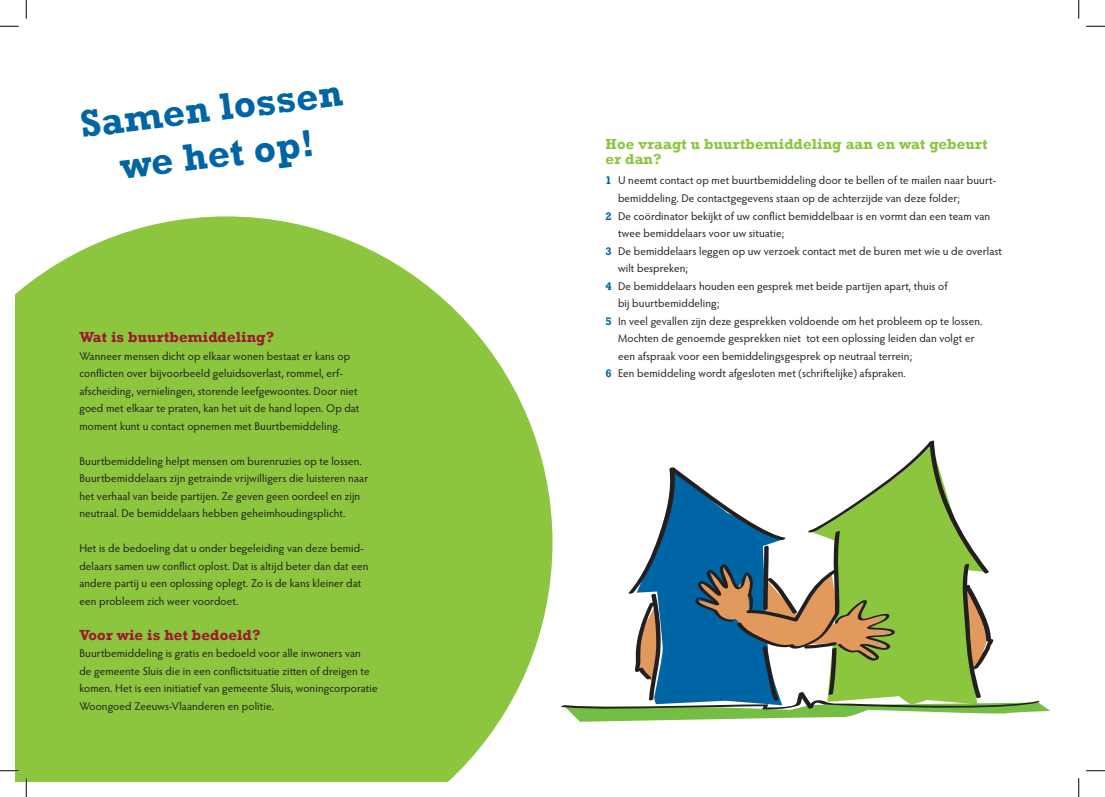
<style>
.page{position:relative;width:1105px;height:797px;background:#fff}
.page>*{position:absolute;margin:0;border:0;box-sizing:border-box;transform-origin:0 0}
.Buurtbem_kopje_rood{font:700 38.75px "Rockwell";color:#0065a4}
.Buurtbem_kopje_groen{font:700 15px/15px "Rockwell";letter-spacing:.01em;color:#8bc63e}
.Buurtbem_kopje_rood-2{font:700 15px "Rockwell";letter-spacing:.01em;color:#9c1a30}
.Buurtbem_brood{font:11.25px/17.5px "Hypatia Sans Pro";letter-spacing:.01em;color:#231f20}
.s1{font-family:"Rockwell";font-weight:700;color:#0065a4}
</style>
<div class="page">
<svg style="left:16px;top:216px;width:536px;height:565px;background:#98cc54"></svg>
<svg style="left:561px;top:440px;width:489px;height:281px"></svg>
<svg style="left:0;top:25px;width:19px;height:2px"></svg>
<svg style="left:1086px;top:25px;width:19px;height:2px"></svg>
<svg style="left:0;top:770px;width:19px;height:1px"></svg>
<svg style="left:1086px;top:770px;width:19px;height:1px"></svg>
<svg style="left:25px;top:0;width:2px;height:19px"></svg>
<svg style="left:25px;top:778px;width:2px;height:19px"></svg>
<svg style="left:1078px;top:0;width:1px;height:19px"></svg>
<svg style="left:1078px;top:778px;width:1px;height:19px"></svg>
<p class="Buurtbem_kopje_rood" style="left:78px;top:101px;width:265px;rotate:-7deg">Samen lossen</p>
<p class="Buurtbem_kopje_rood" style="left:117px;top:143px;width:197px;rotate:-7deg">we het op!</p>
<p class="Buurtbem_kopje_rood-2" style="left:79px;top:328px;width:196px">Wat is buurtbemiddeling?</p>
<p class="Buurtbem_brood" style="left:79px;top:346px;width:272px">Wanneer mensen dicht op elkaar wonen bestaat er kans op</p>
<p class="Buurtbem_brood" style="left:79px;top:364px;width:280px">conflicten over bijvoorbeeld geluidsoverlast, rommel, erf&shy;afscheiding, vernielingen, storende leefgewoontes. Door niet</p>
<p class="Buurtbem_brood" style="left:79px;top:399px;width:282px">goed met elkaar te praten, kan het uit de hand lopen. Op dat</p>
<p class="Buurtbem_brood" style="left:79px;top:416px;width:262px">moment kunt u contact opnemen met Buurtbemiddeling.</p>
<p class="Buurtbem_brood" style="left:79px;top:451px;width:284px">Buurtbemiddeling helpt mensen om burenruzies op te lossen.</p>
<p class="Buurtbem_brood" style="left:79px;top:469px;width:290px">Buurtbemiddelaars zijn getrainde vrijwilligers die luisteren naar</p>
<p class="Buurtbem_brood" style="left:79px;top:486px;width:282px">het verhaal van beide partijen. Ze geven geen oordeel en zijn</p>
<p class="Buurtbem_brood" style="left:79px;top:504px;width:267px">neutraal. De bemiddelaars hebben geheimhoudingsplicht.</p>
<p class="Buurtbem_brood" style="left:79px;top:539px;width:290px">Het is de bedoeling dat u onder begeleiding van deze bemid&shy;delaars samen uw conflict oplost. Dat is altijd beter dan dat een andere partij u een oplossing oplegt. Zo is de kans kleiner dat een probleem zich weer voordoet.</p>
<p class="Buurtbem_kopje_rood-2" style="left:79px;top:625px;width:183px">Voor wie is het bedoeld?</p>
<p class="Buurtbem_brood" style="left:79px;top:644px;width:283px">Buurtbemiddeling is gratis en bedoeld voor alle inwoners van</p>
<p class="Buurtbem_brood" style="left:79px;top:661px;width:300px">de gemeente Sluis die in een conflictsituatie zitten of dreigen te komen. Het is een initiatief van gemeente Sluis, woningcorporatie<br>Woongoed Zeeuws-Vlaanderen en politie.</p>
<p class="Buurtbem_kopje_groen" style="left:606px;top:137px;width:384px">Hoe vraagt u buurtbemiddeling aan en wat gebeurt er dan?</p>
<p class="Buurtbem_brood" style="left:618px;top:171px;width:380px;text-indent:-12px"><span class="s1">1</span> U neemt contact op met buurtbemiddeling door te bellen of te mailen naar buurt&shy;bemiddeling. De contactgegevens staan op de achterzijde van deze folder;</p>
<p class="Buurtbem_brood" style="left:618px;top:206px;width:374px;text-indent:-12px"><span class="s1">2</span> De coördinator bekijkt of uw conflict bemiddelbaar is en vormt dan een team van twee bemiddelaars voor uw situatie;</p>
<p class="Buurtbem_brood" style="left:618px;top:241px;width:385px;text-indent:-12px"><span class="s1">3</span> De bemiddelaars leggen op uw verzoek contact met de buren met wie u de overlast wilt bespreken;</p>
<p class="Buurtbem_brood" style="left:618px;top:276px;width:331px;text-indent:-12px"><span class="s1">4</span> De bemiddelaars houden een gesprek met beide partijen apart, thuis of bij buurtbemiddeling;</p>
<p class="Buurtbem_brood" style="left:618px;top:311px;width:366px;text-indent:-12px"><span class="s1">5</span> In veel gevallen zijn deze gesprekken voldoende om het probleem op te lossen.<br>Mochten de genoemde gesprekken niet tot een oplossing leiden dan volgt er een afspraak voor een bemiddelingsgesprek op neutraal terrein;</p>
<p class="Buurtbem_brood" style="left:606px;top:364px;width:302px"><span class="s1">6</span> Een bemiddeling wordt afgesloten met (schriftelijke) afspraken.</p>
</div>
